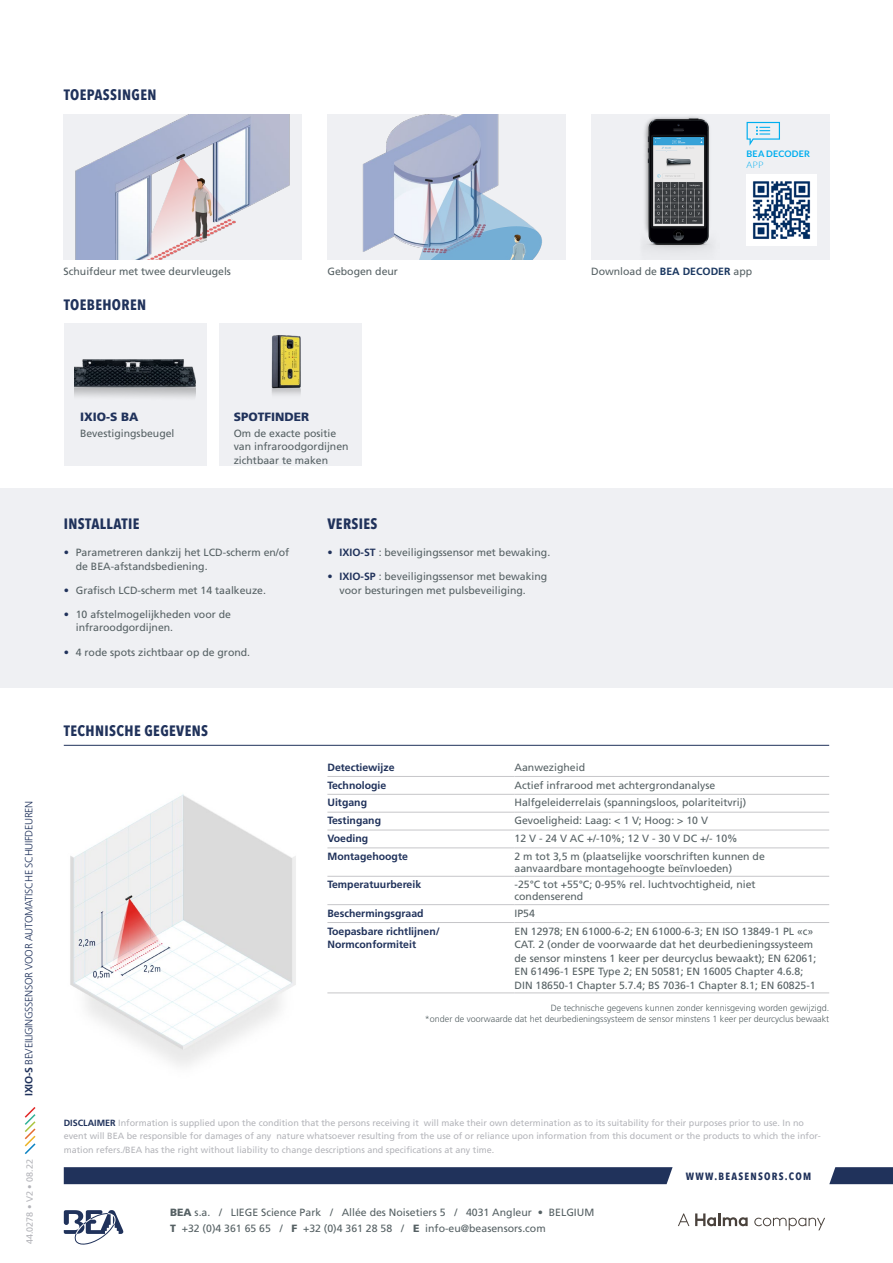
<style>
.page{position:relative;width:893px;height:1263px;background:#fff}
.page>*{position:absolute;margin:0;border:0;box-sizing:border-box;transform-origin:0 0}
.t1{font:700 15px "Avenir Next Condensed";letter-spacing:.025em;color:#20325b}
.t2{font:900 12px "Frutiger LT Std";color:#20325b}
.t3{font:10.5px/13.5px "Frutiger LT Std";color:#566164}
.t4{font:700 10.5px/13.5px "Frutiger LT Std";color:#20325b}
.t5{font:300 10.5px "Frutiger LT Std";letter-spacing:-.03em;color:#20325b}
.t6{font:700 10.5px "Avenir Next Condensed";letter-spacing:.12em;color:#20325b}
.t7{font:9px/13.5px "Frutiger LT Std";color:#b4b5ba}
.t8{font:300 9px/10.8px "Frutiger LT Std";color:#566164;text-align:right}
.t9{font:700 9px "Lato";letter-spacing:.025em;color:#00aeef}
.t10{font:300 9px "Lato";color:#00aeef}
.s1{font-weight:700;color:#1a3760}
.s2{font-weight:700}
.s3{color:#20325b}
.s4{font-weight:700;color:#20325b}
.s5{font-weight:900}
</style>
<div class="page">
<svg style="left:64px;top:1210px;width:59px;height:35px"></svg>
<div style="left:64px;top:1167px;width:609px;height:17px;background:#20325b"></div>
<svg style="left:829px;top:1167px;width:64px;height:17px"></svg>
<svg style="left:24px;top:1107px;width:12px;height:47px"></svg>
<svg style="left:678px;top:1213px;width:147px;height:17px"></svg>
<div style="left:0;top:488px;width:893px;height:199px;background:#eff0f3"></div>
<div style="left:64px;top:324px;width:143px;height:142px;background:#eff0f3"></div>
<div style="left:219px;top:324px;width:143px;height:142px;background:#eff0f3"></div>
<img style="left:64px;top:114px;width:238px;height:145px">
<div style="left:327px;top:114px;width:239px;height:145px;background:#eff0f3"></div>
<img style="left:362px;top:114px;width:180px;height:145px">
<div style="left:591px;top:114px;width:238px;height:145px;background:#eff0f3"></div>
<img style="left:644px;top:116px;width:67px;height:135px">
<img style="left:70px;top:794px;width:226px;height:272px">
<img style="left:74px;top:359px;width:121px;height:39px">
<img style="left:271px;top:335px;width:30px;height:60px">
<svg style="left:747px;top:122px;width:33px;height:24px"></svg>
<hr style="left:64px;top:745px;width:765px;height:1px;background:#20325b">
<hr style="left:327px;top:830px;width:187px;height:1px;background:#c6c6c9">
<hr style="left:514px;top:830px;width:315px;height:1px;background:#c6c6c9">
<hr style="left:327px;top:848px;width:187px;height:1px;background:#c6c6c9">
<hr style="left:514px;top:848px;width:315px;height:1px;background:#c6c6c9">
<hr style="left:327px;top:794px;width:187px;height:1px;background:#c6c6c9">
<hr style="left:514px;top:794px;width:315px;height:1px;background:#c6c6c9">
<hr style="left:327px;top:812px;width:187px;height:1px;background:#c6c6c9">
<hr style="left:514px;top:812px;width:315px;height:1px;background:#c6c6c9">
<hr style="left:327px;top:876px;width:187px;height:1px;background:#c6c6c9">
<hr style="left:514px;top:876px;width:315px;height:1px;background:#c6c6c9">
<hr style="left:327px;top:904px;width:187px;height:1px;background:#c6c6c9">
<hr style="left:514px;top:904px;width:315px;height:1px;background:#c6c6c9">
<hr style="left:327px;top:922px;width:187px;height:1px;background:#c6c6c9">
<hr style="left:514px;top:922px;width:315px;height:1px;background:#c6c6c9">
<hr style="left:327px;top:993px;width:187px;height:1px;background:#c6c6c9">
<hr style="left:514px;top:993px;width:315px;height:1px;background:#c6c6c9">
<hr style="left:327px;top:776px;width:187px;height:1px;background:#c6c6c9">
<hr style="left:514px;top:776px;width:315px;height:1px;background:#c6c6c9">
<img style="left:747px;top:175px;width:70px;height:70px">
<h1 class="t1" style="left:64px;top:86px;width:94px">TOEPASSINGEN</h1>
<p class="t9" style="left:747px;top:148px;width:65px">BEA DECODER</p>
<p class="t10" style="left:747px;top:160px;width:18px">APP</p>
<p class="t3" style="left:64px;top:264px;width:169px">Schuifdeur met twee deurvleugels</p>
<p class="t3" style="left:327px;top:264px;width:72px">Gebogen deur</p>
<p class="t3" style="left:591px;top:264px;width:163px">Download de <span class="s1">BEA DECODER</span> app</p>
<h1 class="t1" style="left:64px;top:295px;width:84px">TOEBEHOREN</h1>
<p class="t5" style="left:23px;top:1096px;width:297px;rotate:-90deg"><span class="s2">IXIO-S</span> BEVEILIGINGSSENSOR VOOR AUTOMATISCHE SCHUIFDEUREN</p>
<p class="t7" style="left:23px;top:1244px;width:87px;rotate:-90deg">44.0278 • V2 • 08.22</p>
<p class="t2" style="left:80px;top:410px;width:60px">IXIO-S BA</p>
<p class="t2" style="left:234px;top:410px;width:77px">SPOTFINDER</p>
<p class="t3" style="left:80px;top:426px;width:96px">Bevestigingsbeugel</p>
<p class="t3" style="left:234px;top:426px;width:116px">Om de exacte positie van infraroodgordijnen zichtbaar te maken</p>
<h1 class="t1" style="left:64px;top:515px;width:77px">INSTALLATIE</h1>
<p class="t3" style="left:76px;top:546px;width:215px;text-indent:-12px"><span class="s3">•</span> Parametreren dankzij het LCD-scherm en/of de BEA-afstandsbediening.</p>
<p class="t3" style="left:64px;top:583px;width:204px"><span class="s3">•</span> Grafisch LCD-scherm met 14 taalkeuze.</p>
<p class="t3" style="left:76px;top:607px;width:157px;text-indent:-12px"><span class="s3">•</span> 10 afstelmogelijkheden voor de infraroodgordijnen.</p>
<p class="t3" style="left:64px;top:645px;width:188px"><span class="s3">•</span> 4 rode spots zichtbaar op de grond.</p>
<h1 class="t1" style="left:64px;top:721px;width:146px">TECHNISCHE GEGEVENS</h1>
<h1 class="t1" style="left:327px;top:515px;width:52px">VERSIES</h1>
<p class="t3" style="left:328px;top:546px;width:224px"><span class="s3">•</span> <span class="s4">IXIO-ST</span> : beveiligingssensor met bewaking.</p>
<p class="t3" style="left:340px;top:570px;width:209px;text-indent:-12px"><span class="s3">•</span> <span class="s4">IXIO-SP</span> : beveiligingssensor met bewaking voor besturingen met pulsbeveiliging.</p>
<p class="t4" style="left:327px;top:760px;width:69px">Detectiewijze</p>
<p class="t3" style="left:514px;top:760px;width:72px">Aanwezigheid</p>
<p class="t4" style="left:327px;top:778px;width:60px">Technologie</p>
<p class="t3" style="left:514px;top:778px;width:202px">Actief infrarood met achtergrondanalyse</p>
<p class="t4" style="left:327px;top:796px;width:41px">Uitgang</p>
<p class="t3" style="left:514px;top:796px;width:233px">Halfgeleiderrelais (spanningsloos, polariteitvrij)</p>
<p class="t4" style="left:327px;top:814px;width:55px">Testingang</p>
<p class="t3" style="left:514px;top:814px;width:195px">Gevoeligheid: Laag: &lt; 1 V; Hoog: &gt; 10 V</p>
<p class="t4" style="left:327px;top:832px;width:42px">Voeding</p>
<p class="t3" style="left:514px;top:832px;width:225px">12 V - 24 V AC +/-10%; 12 V - 30 V DC +/- 10%</p>
<p class="t4" style="left:327px;top:850px;width:82px">Montagehoogte</p>
<p class="t3" style="left:514px;top:850px;width:252px;line-height:12px">2 m tot 3,5 m (plaatselijke voorschriften kunnen de aanvaardbare montagehoogte beïnvloeden)</p>
<p class="t4" style="left:327px;top:878px;width:95px">Temperatuurbereik</p>
<p class="t3" style="left:514px;top:879px;width:243px;line-height:12px">-25°C tot +55°C; 0-95% rel. luchtvochtigheid, niet condenserend</p>
<p class="t4" style="left:327px;top:906px;width:98px">Beschermingsgraad</p>
<p class="t3" style="left:514px;top:906px;width:22px">IP54</p>
<p class="t4" style="left:327px;top:924px;width:114px">Toepasbare richtlijnen/<br>Normconformiteit</p>
<p class="t3" style="left:514px;top:924px;width:303px">EN 12978; EN 61000-6-2; EN 61000-6-3; EN ISO 13849-1 PL «c» CAT. 2 (onder de voorwaarde dat het deurbedieningssysteem de sensor minstens 1 keer per deurcyclus bewaakt); EN 62061; EN 61496-1 ESPE Type 2; EN 50581; EN 16005 Chapter 4.6.8; DIN 18650-1 Chapter 5.7.4; BS 7036-1 Chapter 8.1; EN 60825-1</p>
<p class="t8" style="left:425px;top:1003px;width:406px">De technische gegevens kunnen zonder kennisgeving worden gewijzigd.<br>*onder de voorwaarde dat het deurbedieningssysteem de sensor minstens 1 keer per deurcyclus bewaakt</p>
<p class="t7" style="left:64px;top:1116px;width:758px"><span class="s4">DISCLAIMER</span> Information is supplied upon the condition that the persons receiving it will make their own determination as to its suitability for their purposes prior to use. In no event will BEA be responsible for damages of any nature whatsoever resulting from the use of or reliance upon information from this document or the products to which the infor&shy;mation refers./BEA has the right without liability to change descriptions and specifications at any time.</p>
<p class="t3" style="left:170px;top:1206px;width:426px"><span class="s5">BEA</span> s.a. / LIEGE Science Park / Allée des Noisetiers 5 / 4031 Angleur • BELGIUM</p>
<p class="t3" style="left:170px;top:1222px;width:377px"><span class="s5">T</span> +32 (0)4 361 65 65 / <span class="s5">F</span> +32 (0)4 361 28 58 / <span class="s5">E</span> info-eu@beasensors.com</p>
<p class="t6" style="left:686px;top:1170px;width:127px">WWW.BEASENSORS.COM</p>
</div>
